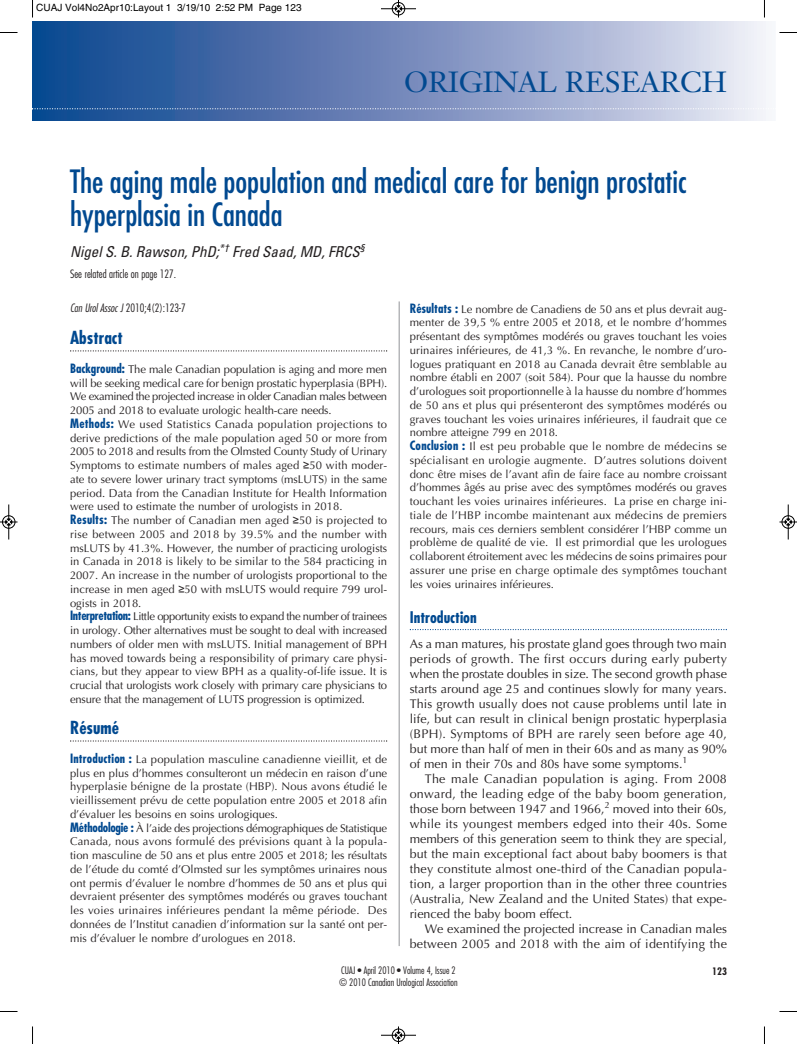
<style>
.page{position:relative;width:797px;height:1044px;background:#fff}
.page>*{position:absolute;margin:0;border:0;box-sizing:border-box;transform-origin:0 0}
.t1{font:condensed 31.25px/32.5px "Futura";color:#014990}
.t2{font:28.75px "Janson Text";color:#014990}
.t3{font:700 condensed 17.5px "Futura";color:#014990}
.t4{font:700 condensed 15.62px "Futura";color:#014990}
.t5{font:italic condensed 15px "Univers";color:#231f20}
.t6{font:12.5px/15px "Optima";color:#231f20;text-align:justify}
.t7{font:11.25px/13.8px "Optima";color:#231f20}
.t8{font:300 condensed 11.25px "Futura";color:#231f20}
.t9{font:300 condensed 10px/12px "Futura";color:#231f20}
.t10{font:10px "Helvetica";color:#000}
.t11{font:700 condensed 10px "Futura";color:#231f20}
.s1{font-style:italic}
.s2{font-family:"Futura";font-weight:700;font-stretch:condensed;font-size:12.5px;color:#014990}
.s3{font-family:"Arial"}
</style>
<div class="page">
<svg style="left:32px;top:21px;width:734px;height:99px;background:#768fbe"></svg>
<hr style="left:398px;top:301px;width:1px;height:645px;background:#a8a9ad">
<svg style="left:32px;top:108px;width:734px;height:1px"></svg>
<svg style="left:70px;top:350px;width:317px;height:1px"></svg>
<svg style="left:70px;top:740px;width:317px;height:1px"></svg>
<svg style="left:409px;top:629px;width:317px;height:1px"></svg>
<svg style="left:32px;top:0;width:1px;height:18px"></svg>
<svg style="left:0;top:32px;width:18px;height:1px"></svg>
<svg style="left:764px;top:0;width:1px;height:18px"></svg>
<svg style="left:779px;top:32px;width:17px;height:1px"></svg>
<svg style="left:32px;top:1026px;width:1px;height:18px"></svg>
<svg style="left:0;top:1011px;width:18px;height:1px"></svg>
<svg style="left:764px;top:1026px;width:1px;height:18px"></svg>
<svg style="left:779px;top:1011px;width:17px;height:1px"></svg>
<div style="left:391px;top:2px;width:14px;height:13px;border:1px solid #fff;border-radius:50%"></div>
<hr style="left:381px;top:9px;width:35px;height:1px;background:#000">
<div style="left:392px;top:2px;width:13px;height:13px;border:1px solid #000;border-radius:50%"></div>
<svg style="left:395px;top:0;width:6px;height:18px"></svg>
<div style="left:391px;top:1028px;width:14px;height:14px;border:1px solid #fff;border-radius:50%"></div>
<hr style="left:381px;top:1035px;width:35px;height:1px;background:#000">
<div style="left:392px;top:1029px;width:13px;height:12px;border:1px solid #000;border-radius:50%"></div>
<svg style="left:395px;top:1026px;width:6px;height:18px"></svg>
<div style="left:2px;top:515px;width:13px;height:14px;border:1px solid #fff;border-radius:50%"></div>
<hr style="left:9px;top:504px;width:1px;height:35px;background:#000">
<div style="left:2px;top:515px;width:13px;height:13px;border:1px solid #000;border-radius:50%"></div>
<svg style="left:0;top:519px;width:18px;height:6px"></svg>
<div style="left:781px;top:515px;width:13px;height:14px;border:1px solid #fff;border-radius:50%"></div>
<hr style="left:787px;top:504px;width:1px;height:35px;background:#000">
<div style="left:781px;top:515px;width:13px;height:13px;border:1px solid #000;border-radius:50%"></div>
<svg style="left:779px;top:519px;width:17px;height:6px"></svg>
<p class="t10" style="left:36px;top:4px;width:267px">CUAJ Vol4No2Apr10:Layout 1 3/19/10 2:52 PM Page 123</p>
<h2 class="t2" style="left:404px;top:71px;width:324px">ORIGINAL RESEARCH</h2>
<h1 class="t1" style="left:70px;top:167px;width:618px">The aging male population and medical care for benign prostatic hyperplasia in Canada</h1>
<h3 class="t5" style="left:70px;top:246px;width:296px">Nigel S. B. Rawson, PhD;<sup>*†</sup> Fred Saad, MD, FRCS<sup>§</sup></h3>
<p class="t8" style="left:70px;top:269px;width:108px">See related article on page 127.</p>
<p class="t8" style="left:70px;top:302px;width:117px"><span class="s1">Can Urol Assoc J</span> 2010;4(2):123-7</p>
<h3 class="t3" style="left:70px;top:330px;width:54px">Abstract</h3>
<p class="t7" style="left:70px;top:363px;width:318px"><span class="s2">Background:</span> The male Canadian population is aging and more men will be seeking medical care for benign prostatic hyperplasia (BPH).<br>We examined the projected increase in older Canadian males between 2005 and 2018 to evaluate urologic health-care needs.<br><span class="s2">Methods:</span> We used Statistics Canada population projections to derive predictions of the male population aged 50 or more from 2005 to 2018 and results from the Olmsted County Study of Urinary Symptoms to estimate numbers of males aged <span class="s3">≥</span>50 with moder&shy;ate to severe lower urinary tract symptoms (msLUTS) in the same period. Data from the Canadian Institute for Health Information were used to estimate the number of urologists in 2018.<br><span class="s2">Results:</span> The number of Canadian men aged <span class="s3">≥</span>50 is projected to rise between 2005 and 2018 by 39.5% and the number with msLUTS by 41.3%. However, the number of practicing urologists in Canada in 2018 is likely to be similar to the 584 practicing in 2007. An increase in the number of urologists proportional to the increase in men aged <span class="s3">≥</span>50 with msLUTS would require 799 urol&shy;ogists in 2018.<br><span class="s2">Interpretation:</span> Little opportunity exists to expand the number of trainees in urology. Other alternatives must be sought to deal with increased numbers of older men with msLUTS. Initial management of BPH has moved towards being a responsibility of primary care physi&shy;cians, but they appear to view BPH as a quality-of-life issue. It is crucial that urologists work closely with primary care physicians to ensure that the management of LUTS progression is optimized.</p>
<h3 class="t3" style="left:70px;top:720px;width:50px">Résumé</h3>
<p class="t7" style="left:70px;top:753px;width:318px"><span class="s2">Introduction :</span> La population masculine canadienne vieillit, et de plus en plus d’hommes consulteront un médecin en raison d’une hyperplasie bénigne de la prostate (HBP). Nous avons étudié le vieillissement prévu de cette population entre 2005 et 2018 afin d’évaluer les besoins en soins urologiques.<br><span class="s2">Méthodologie :</span> À l’aide des projections démographiques de Statistique Canada, nous avons formulé des prévisions quant à la popula&shy;tion masculine de 50 ans et plus entre 2005 et 2018; les résultats de l’étude du comté d’Olmsted sur les symptômes urinaires nous ont permis d’évaluer le nombre d’hommes de 50 ans et plus qui devraient présenter des symptômes modérés ou graves touchant les voies urinaires inférieures pendant la même période. Des données de l’Institut canadien d’information sur la santé ont per&shy;mis d’évaluer le nombre d’urologues en 2018.</p>
<p class="t7" style="left:409px;top:303px;width:318px"><span class="s2">Résultats :</span> Le nombre de Canadiens de 50 ans et plus devrait aug&shy;menter de 39,5 % entre 2005 et 2018, et le nombre d’hommes présentant des symptômes modérés ou graves touchant les voies urinaires inférieures, de 41,3 %. En revanche, le nombre d’uro&shy;logues pratiquant en 2018 au Canada devrait être semblable au nombre établi en 2007 (soit 584). Pour que la hausse du nombre d’urologues soit proportionnelle à la hausse du nombre d’hommes de 50 ans et plus qui présenteront des symptômes modérés ou graves touchant les voies urinaires inférieures, il faudrait que ce nombre atteigne 799 en 2018.<br><span class="s2">Conclusion :</span> Il est peu probable que le nombre de médecins se spécialisant en urologie augmente. D’autres solutions doivent donc être mises de l’avant afin de faire face au nombre croissant d’hommes âgés au prise avec des symptômes modérés ou graves touchant les voies urinaires inférieures. La prise en charge ini&shy;tiale de l’HBP incombe maintenant aux médecins de premiers recours, mais ces derniers semblent considérer l’HBP comme un problème de qualité de vie. Il est primordial que les urologues collaborent étroitement avec les médecins de soins primaires pour assurer une prise en charge optimale des symptômes touchant les voies urinaires inférieures.</p>
<h3 class="t4" style="left:409px;top:610px;width:68px">Introduction</h3>
<p class="t6" style="left:409px;top:637px;width:318px">As a man matures, his prostate gland goes through two main periods of growth. The first occurs during early puberty when the prostate doubles in size. The second growth phase starts around age 25 and continues slowly for many years.<br>This growth usually does not cause problems until late in life, but can result in clinical benign prostatic hyperplasia (BPH). Symptoms of BPH are rarely seen before age 40, but more than half of men in their 60s and as many as 90% of men in their 70s and 80s have some symptoms.<sup>1</sup></p>
<p class="t6" style="left:409px;top:772px;width:318px;text-indent:15px">The male Canadian population is aging. From 2008 onward, the leading edge of the baby boom generation, those born between 1947 and 1966,<sup>2</sup> moved into their 60s, while its youngest members edged into their 40s. Some members of this generation seem to think they are special, but the main exceptional fact about baby boomers is that they constitute almost one-third of the Canadian popula&shy;tion, a larger proportion than in the other three countries (Australia, New Zealand and the United States) that expe&shy;rienced the baby boom effect.</p>
<p class="t6" style="left:409px;top:922px;width:318px;text-align:right">We examined the projected increase in Canadian males between 2005 and 2018 with the aim of identifying the</p>
<p class="t9" style="left:339px;top:965px;width:120px">CUAJ • April 2010 • Volume 4, Issue 2 © 2010 Canadian Urological Association</p>
<p class="t11" style="left:712px;top:966px;width:16px">123</p>
</div>
